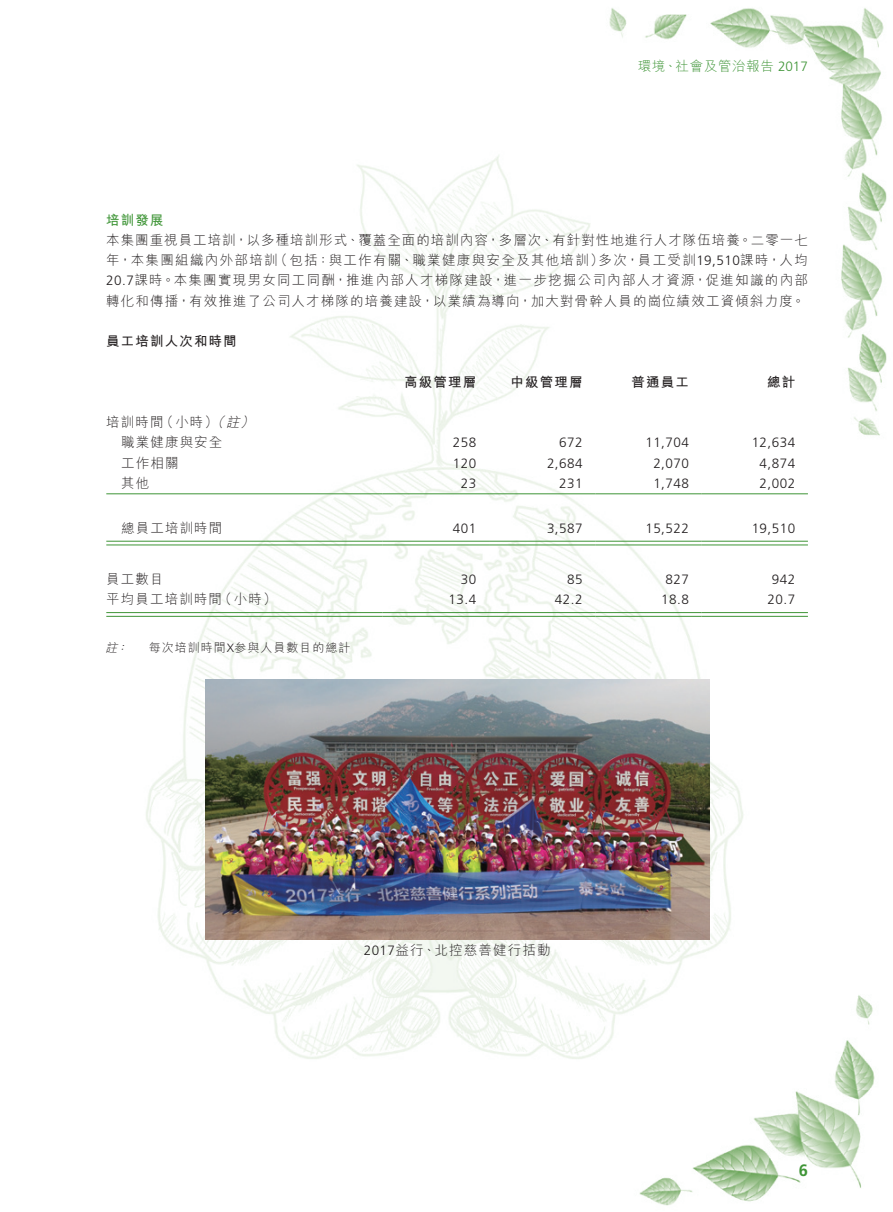
<style>
.page{position:relative;width:893px;height:1212px;background:#fff}
.page>*{position:absolute;margin:0;border:0;box-sizing:border-box;transform-origin:0 0}
.t1{font:700 16.5px "Frutiger LT Std";color:#3f9537}
.Body_Text{font:300 13.5px/20.2px "M Hei HK";letter-spacing:.085em;color:#231f20;text-align:right}
.Body_Text-2{font:300 13.5px "Frutiger LT Std";letter-spacing:.035em;color:#231f20}
.Body_Text-3{font:700 13.5px "M Hei HK";letter-spacing:.085em;color:#231f20}
.t2{font:300 13.5px "M Hei HK";letter-spacing:.05em;color:#3f9537}
.Heading_2{font:700 13.5px "M Hei HK";color:#3f9537}
.Body_Text-4{font:italic 300 13.5px "M Hei HK";color:#231f20}
.Notes{font:300 12px "M Hei HK";letter-spacing:.085em;color:#231f20}
.Notes-2{font:italic 300 12px "M Hei HK";color:#231f20}
.s1{font-family:"Frutiger LT Std"}
.s2{font-style:italic}
</style>
<div class="page">
<img style="left:106px;top:8px;width:781px;height:1198px">
<hr style="left:106px;top:493px;width:277px;height:1px;background:#3f9537">
<hr style="left:383px;top:493px;width:106px;height:1px;background:#3f9537">
<hr style="left:489px;top:493px;width:106px;height:1px;background:#3f9537">
<hr style="left:595px;top:493px;width:107px;height:1px;background:#3f9537">
<hr style="left:702px;top:493px;width:106px;height:1px;background:#3f9537">
<hr style="left:106px;top:541px;width:277px;height:1px;background:#3f9537">
<hr style="left:106px;top:544px;width:277px;height:1px;background:#3f9537">
<hr style="left:383px;top:541px;width:106px;height:1px;background:#3f9537">
<hr style="left:383px;top:544px;width:106px;height:1px;background:#3f9537">
<hr style="left:489px;top:541px;width:106px;height:1px;background:#3f9537">
<hr style="left:489px;top:544px;width:106px;height:1px;background:#3f9537">
<hr style="left:595px;top:541px;width:107px;height:1px;background:#3f9537">
<hr style="left:595px;top:544px;width:107px;height:1px;background:#3f9537">
<hr style="left:702px;top:541px;width:106px;height:1px;background:#3f9537">
<hr style="left:702px;top:544px;width:106px;height:1px;background:#3f9537">
<hr style="left:106px;top:612px;width:277px;height:1px;background:#3f9537">
<hr style="left:106px;top:616px;width:277px;height:1px;background:#3f9537">
<hr style="left:383px;top:612px;width:106px;height:1px;background:#3f9537">
<hr style="left:383px;top:616px;width:106px;height:1px;background:#3f9537">
<hr style="left:489px;top:612px;width:106px;height:1px;background:#3f9537">
<hr style="left:489px;top:616px;width:106px;height:1px;background:#3f9537">
<hr style="left:595px;top:612px;width:107px;height:1px;background:#3f9537">
<hr style="left:595px;top:616px;width:107px;height:1px;background:#3f9537">
<hr style="left:702px;top:612px;width:106px;height:1px;background:#3f9537">
<hr style="left:702px;top:616px;width:106px;height:1px;background:#3f9537">
<img style="left:205px;top:679px;width:504px;height:260px">
<p class="t2" style="left:638px;top:59px;width:172px">環境、社會及管治報告 <span class="s1">2017</span></p>
<p class="Heading_2" style="left:106px;top:210px;width:59px">培訓發展</p>
<p class="Body_Text" style="left:106px;top:230px;width:703px">本集團重視員工培訓，以多種培訓形式、覆蓋全面的培訓內容，多層次、有針對性地進行人才隊伍培養。二零一七多次，員工受訓<span class="s1">19,510</span>課時，人均</p>
<p class="Body_Text" style="left:274px;top:250px;width:331px">（包括：與工作有關、職業健康與安全及其他培訓）</p>
<p class="Body_Text" style="left:106px;top:250px;width:703px;text-align:left">年，本集團組織內外部培訓<br><span class="s1">20.7</span>課時。本集團實現男女同工同酬，推進內部人才梯隊建設，進一步挖掘公司內部人才資源，促進知識的內部轉化和傳播，有效推進了公司人才梯隊的培養建設，以業績為導向，加大對骨幹人員的崗位績效工資傾斜力度。</p>
<p class="Body_Text-3" style="left:106px;top:331px;width:132px">員工培訓人次和時間</p>
<p class="Body_Text-3" style="left:767px;top:372px;width:30px">總計</p>
<p class="Body_Text-3" style="left:631px;top:372px;width:59px">普通員工</p>
<p class="Body_Text-3" style="left:404px;top:372px;width:73px">高級管理層</p>
<p class="Body_Text-3" style="left:511px;top:372px;width:73px">中級管理層</p>
<p class="Body_Text" style="left:160px;top:412px;width:84px">（小時）<span class="s2">（註</span></p>
<p class="Body_Text-4" style="left:240px;top:415px;width:19px">(</p>
<p class="Body_Text" style="left:106px;top:412px;width:59px">培訓時間</p>
<p class="Body_Text" style="left:121px;top:432px;width:103px">職業健康與安全</p>
<p class="Body_Text" style="left:121px;top:452px;width:59px">工作相關</p>
<p class="Body_Text" style="left:121px;top:473px;width:30px">其他</p>
<p class="Body_Text" style="left:121px;top:518px;width:103px">總員工培訓時間</p>
<p class="Body_Text" style="left:106px;top:569px;width:59px">員工數目</p>
<p class="Body_Text" style="left:219px;top:589px;width:60px">（小時(</p>
<p class="Body_Text" style="left:106px;top:589px;width:117px">平均員工培訓時間</p>
<p class="Notes" style="left:149px;top:642px;width:203px">每次培訓時間<span class="s1">X</span>参與人員數目的總計</p>
<p class="Notes-2" style="left:105px;top:642px;width:17px">註</p>
<p class="Notes-2" style="left:116px;top:642px;width:17px">：</p>
<p class="Body_Text-2" style="left:453px;top:435px;width:25px">258</p>
<p class="Body_Text-2" style="left:559px;top:435px;width:25px">672</p>
<p class="Body_Text-2" style="left:645px;top:435px;width:45px">11,704</p>
<p class="Body_Text-2" style="left:752px;top:435px;width:45px">12,634</p>
<p class="Body_Text-2" style="left:453px;top:455px;width:25px">120</p>
<p class="Body_Text-2" style="left:547px;top:455px;width:37px">2,684</p>
<p class="Body_Text-2" style="left:653px;top:455px;width:37px">2,070</p>
<p class="Body_Text-2" style="left:760px;top:455px;width:37px">4,874</p>
<p class="Body_Text-2" style="left:461px;top:476px;width:17px">23</p>
<p class="Body_Text-2" style="left:559px;top:476px;width:25px">231</p>
<p class="Body_Text-2" style="left:653px;top:476px;width:37px">1,748</p>
<p class="Body_Text-2" style="left:760px;top:476px;width:37px">2,002</p>
<p class="Body_Text-2" style="left:453px;top:521px;width:25px">401</p>
<p class="Body_Text-2" style="left:547px;top:521px;width:37px">3,587</p>
<p class="Body_Text-2" style="left:645px;top:521px;width:45px">15,522</p>
<p class="Body_Text-2" style="left:752px;top:521px;width:45px">19,510</p>
<p class="Body_Text-2" style="left:461px;top:572px;width:17px">30</p>
<p class="Body_Text-2" style="left:567px;top:572px;width:17px">85</p>
<p class="Body_Text-2" style="left:665px;top:572px;width:25px">827</p>
<p class="Body_Text-2" style="left:772px;top:572px;width:25px">942</p>
<p class="Body_Text-2" style="left:449px;top:592px;width:29px">13.4</p>
<p class="Body_Text-2" style="left:555px;top:592px;width:29px">42.2</p>
<p class="Body_Text-2" style="left:661px;top:592px;width:29px">18.8</p>
<p class="Body_Text-2" style="left:768px;top:592px;width:29px">20.7</p>
<p class="Body_Text" style="left:364px;top:939px;width:188px"><span class="s1">2017</span>益行、北控慈善健行括動</p>
<p class="t1" style="left:799px;top:1160px;width:11px">6</p>
</div>
